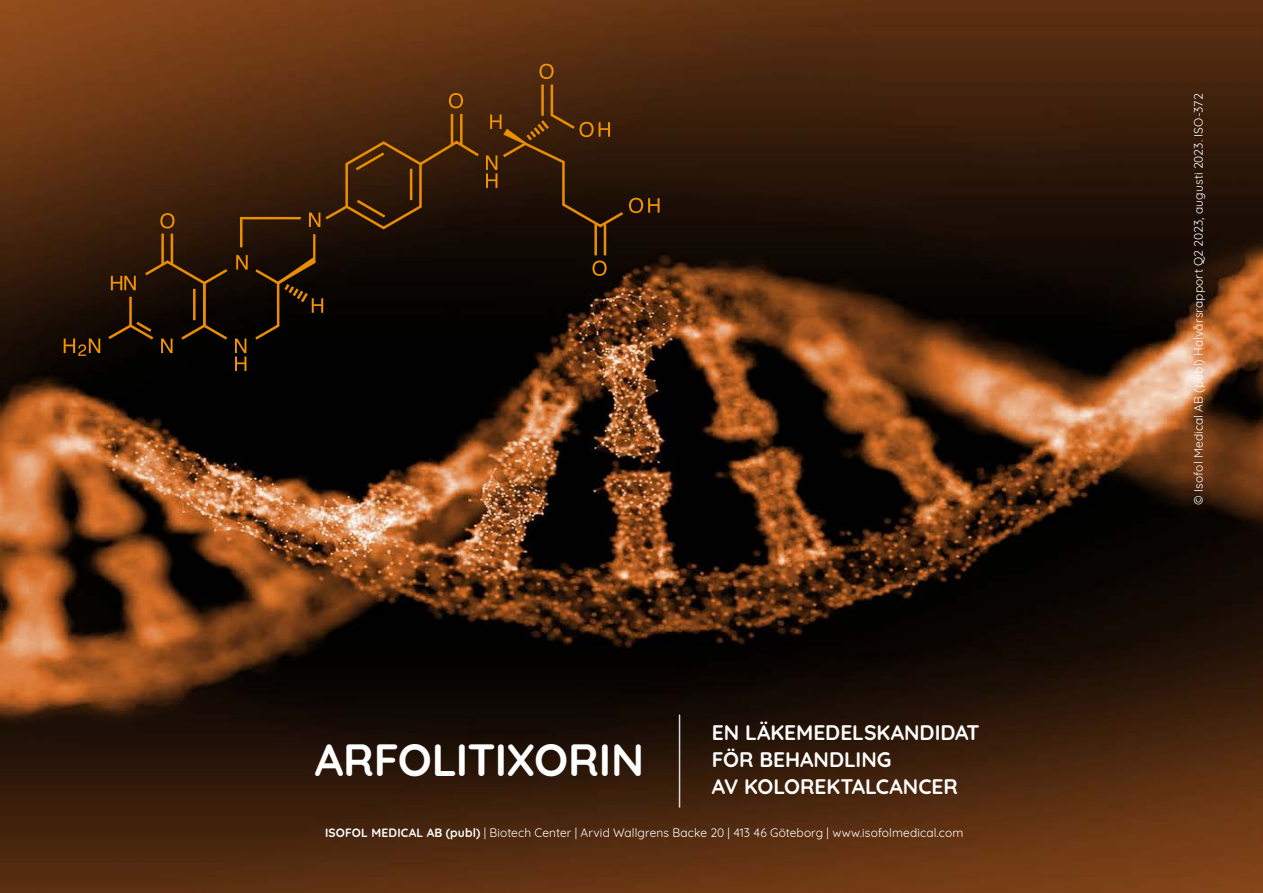
<style>
.page{position:relative;width:1263px;height:893px;background:#fff}
.page>*{position:absolute;margin:0;border:0;box-sizing:border-box;transform-origin:0 0}
.t1{font:700 45px "Quicksand";letter-spacing:-.015em;color:#fff}
.t2{font:700 21px/27px "Quicksand";letter-spacing:-.005em;color:#fff}
.t3{font:12px "Quicksand";letter-spacing:.01em;color:#fff}
.s1{font-weight:700}
</style>
<div class="page">
<img style="left:0;top:0;width:1263px;height:893px">
<hr style="left:161px;top:234px;width:3px;height:31px;background:#e98e00">
<hr style="left:171px;top:234px;width:2px;height:31px;background:#e98e00">
<hr style="left:240px;top:217px;width:2px;height:30px;background:#e98e00">
<hr style="left:594px;top:224px;width:3px;height:31px;background:#e98e00">
<hr style="left:604px;top:224px;width:2px;height:31px;background:#e98e00">
<hr style="left:240px;top:217px;width:61px;height:2px;background:#e98e00">
<hr style="left:313px;top:234px;width:2px;height:29px;background:#e98e00">
<svg style="left:592px;top:261px;width:15px;height:15px"></svg>
<svg style="left:160px;top:213px;width:14px;height:15px"></svg>
<svg style="left:64px;top:339px;width:36px;height:17px"></svg>
<svg style="left:106px;top:255px;width:217px;height:116px;background:#1d1002"></svg>
<svg style="left:309px;top:93px;width:350px;height:138px;background:#3d2109"></svg>
<hr style="left:541px;top:85px;width:3px;height:31px;background:#e98e00">
<hr style="left:551px;top:85px;width:2px;height:31px;background:#e98e00">
<svg style="left:539px;top:64px;width:15px;height:15px"></svg>
<hr style="left:679px;top:715px;width:1px;height:92px;background:#dadada">
<h1 class="t1" style="left:315px;top:723px;width:331px">ARFOLITIXORIN</h1>
<h2 class="t2" style="left:712px;top:718px;width:269px">EN LÄKEMEDELSKANDIDAT<br>FÖR BEHANDLING<br>AV KOLOREKTALCANCER</h2>
<p class="t3" style="left:325px;top:823px;width:640px"><span class="s1">ISOFOL MEDICAL AB (publ)</span> | Biotech Center | Arvid Wallgrens Backe 20 | 413 46 Göteborg | www.isofolmedical.com</p>
<p class="t3" style="left:1189px;top:504px;width:412px;rotate:-90deg">© Isofol Medical AB (publ) Halvårsrapport Q2 2023, augusti 2023. ISO-372</p>
</div>
